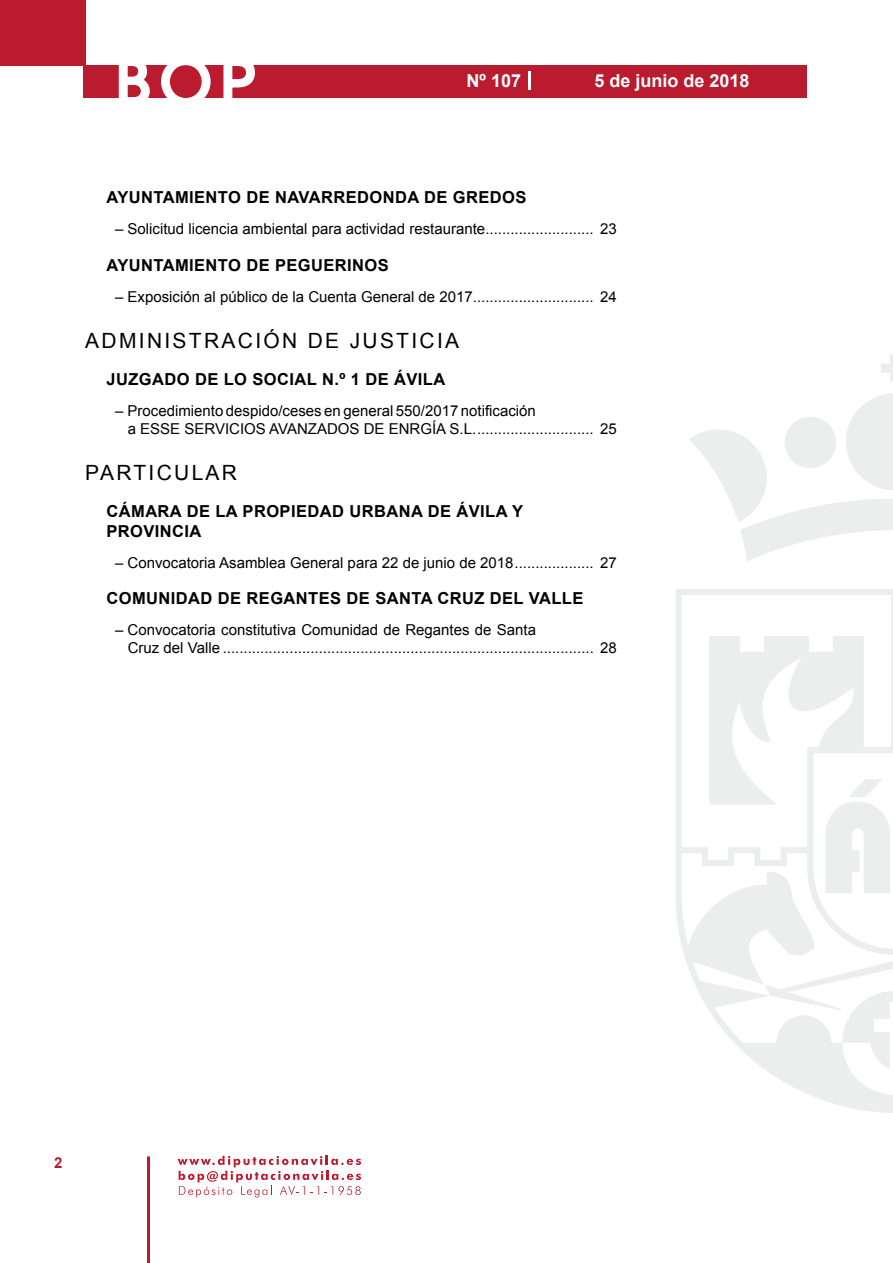
<style>
.page{position:relative;width:893px;height:1263px;background:#fff}
.page>*{position:absolute;margin:0;border:0;box-sizing:border-box;transform-origin:0 0}
.t1{font:500 61.5px "Avant Garde";color:#fff}
.t2{font:21px "Arial";letter-spacing:.11em;color:#000}
.t3{font:700 18px "Arial";color:#fff}
.t4{font:700 16.5px/19.8px "Arial";letter-spacing:.025em;color:#000}
.t5{font:15px/18px "Arial";color:#000}
.t6{font:700 15px "Arial";color:#ba1b2f}
</style>
<div class="page">
<hr style="left:147px;top:1156px;width:3px;height:107px;background:#ba1b2f">
<div style="left:0;top:0;width:85px;height:66px;background:#ba1b2f"></div>
<div style="left:84px;top:65px;width:723px;height:33px;background:#ba1b2f"></div>
<svg style="left:118px;top:65px;width:32px;height:33px"></svg>
<svg style="left:161px;top:65px;width:50px;height:33px"></svg>
<svg style="left:223px;top:65px;width:32px;height:33px"></svg>
<svg style="left:529px;top:71px;width:2px;height:19px"></svg>
<svg style="left:178px;top:1156px;width:183px;height:41px"></svg>
<svg style="left:881px;top:355px;width:12px;height:27px"></svg>
<svg style="left:690px;top:393px;width:203px;height:168px"></svg>
<svg style="left:676px;top:589px;width:217px;height:524px"></svg>
<svg style="left:764px;top:984px;width:129px;height:86px"></svg>
<svg style="left:825px;top:779px;width:66px;height:114px"></svg>
<h1 class="t1" style="left:115px;top:44px;width:141px">BOP</h1>
<p class="t3" style="left:467px;top:69px;width:56px">Nº 107</p>
<p class="t3" style="left:594px;top:69px;width:157px">5 de junio de 2018</p>
<p class="t4" style="left:107px;top:188px;width:421px">AYUNTAMIENTO DE NAVARREDONDA DE GREDOS</p>
<p class="t5" style="left:115px;top:220px;width:503px">– Solicitud licencia ambiental para actividad restaurante.......................... 23</p>
<p class="t4" style="left:107px;top:256px;width:284px">AYUNTAMIENTO DE PEGUERINOS</p>
<p class="t5" style="left:115px;top:288px;width:503px">– Exposición al público de la Cuenta General de 2017............................. 24</p>
<h2 class="t2" style="left:85px;top:327px;width:375px">ADMINISTRACIÓN DE JUSTICIA</h2>
<p class="t4" style="left:107px;top:370px;width:340px">JUZGADO DE LO SOCIAL N.º 1 DE ÁVILA</p>
<p class="t5" style="left:128px;top:402px;width:490px;text-indent:-13px">– Procedimiento despido/ceses en general 550/2017 notificación<br>a ESSE SERVICIOS AVANZADOS DE ENRGÍA S.L............................. 25</p>
<h2 class="t2" style="left:85px;top:459px;width:153px">PARTICULAR</h2>
<p class="t4" style="left:107px;top:502px;width:418px">CÁMARA DE LA PROPIEDAD URBANA DE ÁVILA Y<br>PROVINCIA</p>
<p class="t5" style="left:115px;top:553px;width:503px">– Convocatoria Asamblea General para 22 de junio de 2018................... 27</p>
<p class="t4" style="left:107px;top:589px;width:478px">COMUNIDAD DE REGANTES DE SANTA CRUZ DEL VALLE</p>
<p class="t5" style="left:128px;top:621px;width:490px;text-indent:-13px">– Convocatoria constitutiva Comunidad de Regantes de Santa<br>Cruz del Valle ......................................................................................... 28</p>
<p class="t6" style="left:54px;top:1153px;width:10px">2</p>
</div>
